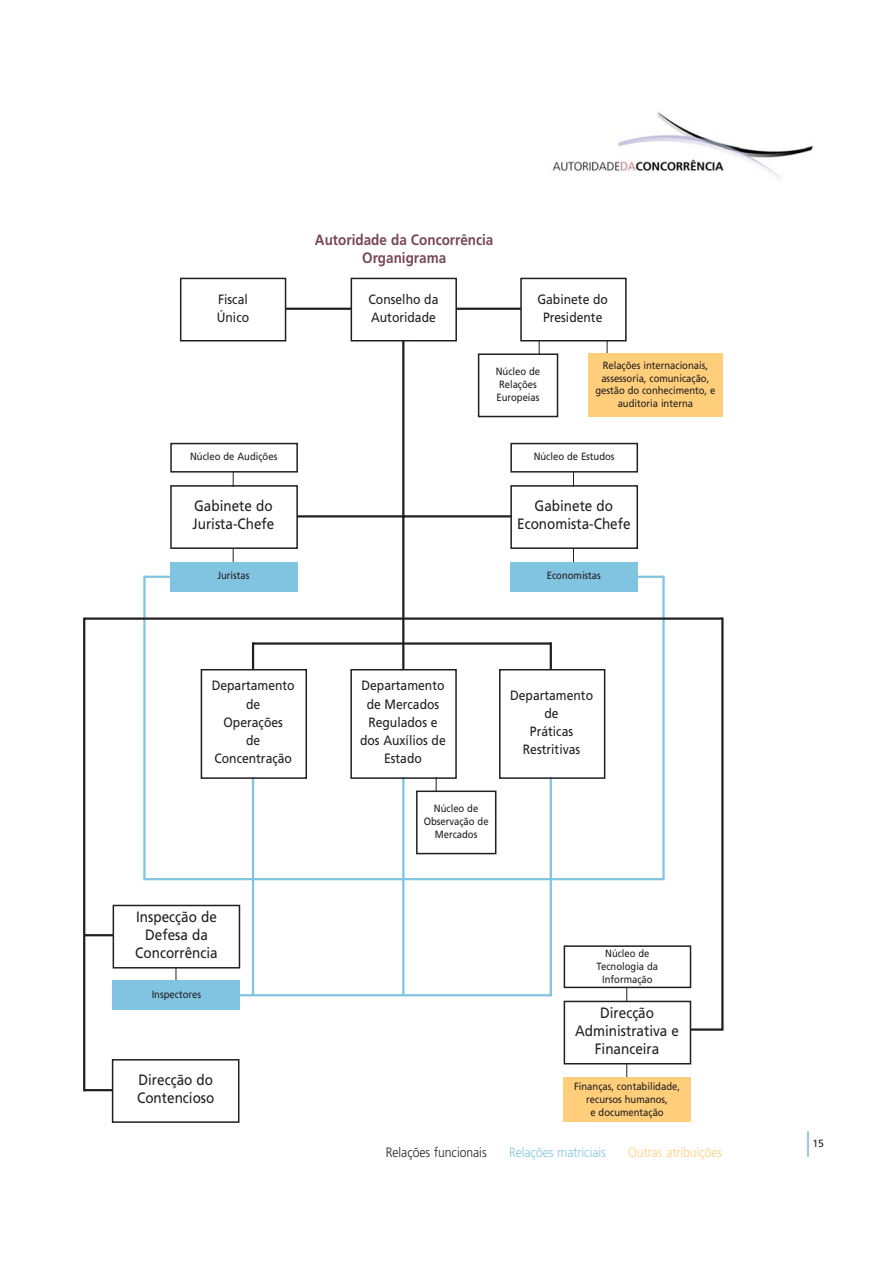
<style>
.page{position:relative;width:893px;height:1262px;background:#fff}
.page>*{position:absolute;margin:0;border:0;box-sizing:border-box;transform-origin:0 0}
.t1{font:15px/18px "Frutiger";color:#231f20;text-align:center;scale:.9 1}
.t2{font:700 15px/18.3px "Frutiger";color:#794854;text-align:center;scale:.9 1}
.t3{font:13.5px/18.3px "Frutiger";color:#231f20;text-align:center;scale:.9 1}
.t4{font:300 13.5px "Frutiger";color:#231f20;scale:.9 1}
.t5{font:300 13.5px "Frutiger";color:#81c4e2;scale:.9 1}
.t6{font:300 13.5px "Frutiger";color:#ffce7a;scale:.9 1}
.t7{font:10.5px/12.6px "Frutiger";color:#231f20;text-align:center;scale:.9 1}
.t8{font:10.5px "Frutiger";color:#231f20}
</style>
<div class="page">
<img style="left:552px;top:112px;width:261px;height:66px">
<hr style="left:806px;top:1131px;width:3px;height:25px;background:#a6cad2">
<hr style="left:176px;top:945px;width:1px;height:45px;background:#231f20">
<hr style="left:436px;top:767px;width:1px;height:32px;background:#231f20">
<hr style="left:549px;top:642px;width:3px;height:101px;background:#231f20">
<hr style="left:252px;top:642px;width:2px;height:75px;background:#231f20">
<hr style="left:613px;top:1028px;width:109px;height:2px;background:#231f20">
<hr style="left:84px;top:1089px;width:60px;height:2px;background:#231f20">
<hr style="left:84px;top:934px;width:60px;height:2px;background:#231f20">
<hr style="left:175px;top:994px;width:375px;height:2px;background:#81c4e2">
<hr style="left:252px;top:746px;width:2px;height:249px;background:#81c4e2">
<hr style="left:402px;top:735px;width:2px;height:260px;background:#81c4e2">
<hr style="left:549px;top:761px;width:3px;height:235px;background:#81c4e2">
<hr style="left:210px;top:515px;width:379px;height:2px;background:#231f20">
<hr style="left:402px;top:291px;width:2px;height:443px;background:#231f20">
<hr style="left:573px;top:462px;width:1px;height:117px;background:#231f20">
<hr style="left:233px;top:457px;width:1px;height:126px;background:#231f20">
<hr style="left:606px;top:321px;width:1px;height:54px;background:#231f20">
<hr style="left:538px;top:326px;width:1px;height:49px;background:#231f20">
<hr style="left:269px;top:308px;width:265px;height:2px;background:#231f20">
<div style="left:352px;top:279px;width:103px;height:61px;background:#fff"></div>
<div style="left:350px;top:278px;width:107px;height:63px;border:2px solid #231f20"></div>
<div style="left:522px;top:279px;width:103px;height:61px;background:#fff"></div>
<div style="left:520px;top:278px;width:106px;height:63px;border:2px solid #231f20"></div>
<div style="left:588px;top:353px;width:134px;height:64px;background:#ffce7a"></div>
<div style="left:478px;top:353px;width:80px;height:64px;border:2px solid #231f20"></div>
<div style="left:181px;top:279px;width:104px;height:61px;background:#fff"></div>
<div style="left:180px;top:278px;width:106px;height:63px;border:2px solid #231f20"></div>
<div style="left:352px;top:670px;width:103px;height:107px;background:#fff"></div>
<div style="left:350px;top:669px;width:107px;height:110px;border:2px solid #231f20"></div>
<div style="left:201px;top:669px;width:106px;height:110px;border:2px solid #231f20"></div>
<div style="left:499px;top:669px;width:106px;height:110px;border:2px solid #231f20"></div>
<div style="left:416px;top:790px;width:80px;height:64px;border:2px solid #231f20"></div>
<div style="left:512px;top:486px;width:124px;height:61px;background:#fff"></div>
<div style="left:510px;top:485px;width:128px;height:64px;border:2px solid #231f20"></div>
<div style="left:512px;top:444px;width:124px;height:27px;background:#fff"></div>
<div style="left:510px;top:443px;width:128px;height:29px;border:2px solid #231f20"></div>
<div style="left:510px;top:561px;width:128px;height:30px;background:#81c4e2"></div>
<div style="left:172px;top:486px;width:124px;height:61px;background:#fff"></div>
<div style="left:170px;top:485px;width:128px;height:64px;border:2px solid #231f20"></div>
<div style="left:172px;top:444px;width:124px;height:27px;background:#fff"></div>
<div style="left:170px;top:443px;width:128px;height:29px;border:2px solid #231f20"></div>
<div style="left:170px;top:561px;width:128px;height:30px;background:#81c4e2"></div>
<div style="left:112px;top:980px;width:128px;height:30px;background:#81c4e2"></div>
<div style="left:114px;top:906px;width:125px;height:61px;background:#fff"></div>
<div style="left:113px;top:904px;width:127px;height:64px;border:2px solid #231f20"></div>
<div style="left:113px;top:1060px;width:125px;height:61px;background:#fff"></div>
<div style="left:112px;top:1059px;width:127px;height:63px;border:2px solid #231f20"></div>
<hr style="left:626px;top:977px;width:1px;height:118px;background:#231f20">
<div style="left:565px;top:1002px;width:124px;height:61px;background:#fff"></div>
<div style="left:563px;top:1000px;width:128px;height:64px;border:2px solid #231f20"></div>
<div style="left:565px;top:947px;width:124px;height:39px;background:#fff"></div>
<div style="left:563px;top:945px;width:128px;height:43px;border:2px solid #231f20"></div>
<div style="left:563px;top:1077px;width:128px;height:45px;background:#ffce7a"></div>
<hr style="left:144px;top:575px;width:29px;height:3px;background:#81c4e2">
<hr style="left:143px;top:575px;width:3px;height:304px;background:#81c4e2">
<hr style="left:624px;top:575px;width:39px;height:3px;background:#81c4e2">
<hr style="left:143px;top:878px;width:520px;height:2px;background:#81c4e2">
<hr style="left:662px;top:575px;width:2px;height:305px;background:#81c4e2">
<hr style="left:83px;top:617px;width:2px;height:474px;background:#231f20">
<hr style="left:721px;top:617px;width:2px;height:413px;background:#231f20">
<hr style="left:253px;top:642px;width:297px;height:2px;background:#231f20">
<hr style="left:84px;top:617px;width:638px;height:3px;background:#231f20">
<h1 class="t2" style="left:315px;top:232px;width:200px">Autoridade da Concorrência<br>Organigrama</h1>
<p class="t3" style="left:217px;top:291px;width:37px;text-align:left">Fiscal<br>Único</p>
<p class="t3" style="left:537px;top:291px;width:80px">Gabinete do<br>Presidente</p>
<p class="t3" style="left:368px;top:291px;width:79px;text-align:left">Conselho da<br>Autoridade</p>
<p class="t7" style="left:496px;top:366px;width:51px;text-align:left">Núcleo de<br>Relações<br>Europeias</p>
<p class="t7" style="left:595px;top:360px;width:135px">Relações internacionais, assessoria, comunicação, gestão do conhecimento, e auditoria interna</p>
<p class="t7" style="left:190px;top:451px;width:98px">Núcleo de Audições</p>
<p class="t7" style="left:533px;top:451px;width:91px">Núcleo de Estudos</p>
<h1 class="t1" style="left:192px;top:498px;width:92px;text-align:left">Gabinete do<br>Jurista-Chefe</h1>
<h1 class="t1" style="left:517px;top:498px;width:127px">Gabinete do<br>Economista-Chefe</h1>
<p class="t7" style="left:217px;top:570px;width:37px">Juristas</p>
<p class="t7" style="left:547px;top:570px;width:62px">Economistas</p>
<p class="t3" style="left:212px;top:677px;width:94px">Departamento de<br>Operações<br>de<br>Concentração</p>
<p class="t3" style="left:510px;top:687px;width:94px">Departamento de<br>Práticas<br>Restritivas</p>
<p class="t3" style="left:360px;top:677px;width:97px">Departamento de Mercados<br>Regulados e dos Auxílios de<br>Estado</p>
<h1 class="t1" style="left:135px;top:909px;width:93px">Inspecção de<br>Defesa da<br>Concorrência</h1>
<p class="t7" style="left:152px;top:989px;width:56px">Inspectores</p>
<h1 class="t1" style="left:137px;top:1072px;width:87px;text-align:left">Direcção do<br>Contencioso</h1>
<p class="t7" style="left:423px;top:803px;width:74px">Núcleo de<br>Observação de<br>Mercados</p>
<p class="t7" style="left:596px;top:948px;width:70px">Núcleo de<br>Tecnologia da<br>Informação</p>
<h1 class="t1" style="left:575px;top:1005px;width:117px">Direcção<br>Administrativa e<br>Financeira</h1>
<p class="t7" style="left:574px;top:1081px;width:119px">Finanças, contabilidade, recursos humanos,<br>e documentação</p>
<p class="t4" style="left:386px;top:1147px;width:114px">Relações funcionais</p>
<p class="t5" style="left:509px;top:1147px;width:109px">Relações matriciais</p>
<p class="t6" style="left:628px;top:1147px;width:106px">Outras atribuições</p>
<p class="t8" style="left:812px;top:1139px;width:13px">15</p>
</div>
